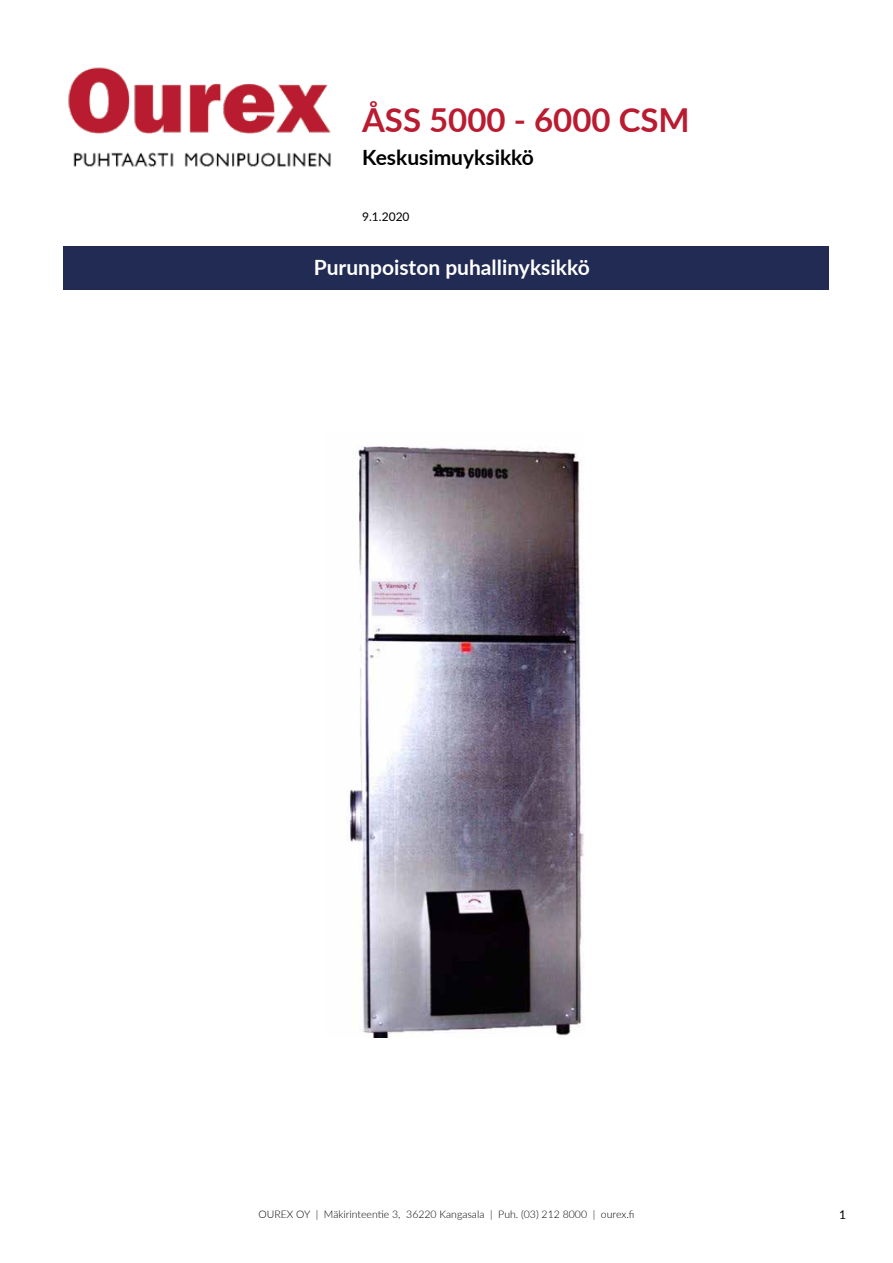
<style>
.page{position:relative;width:893px;height:1263px;background:#fff}
.page>*{position:absolute;margin:0;border:0;box-sizing:border-box;transform-origin:0 0}
.t1{font:700 33px "Lato";color:#b91c30}
.t2{font:700 21px "Lato";color:#fff}
.t3{font:700 21px "Lato";color:#000}
.t4{font:12px "Lato";color:#000}
.t5{font:300 10.5px "Lato";color:#000}
</style>
<div class="page">
<div style="left:64px;top:246px;width:765px;height:43px;background:#212b54"></div>
<img style="left:68px;top:67px;width:263px;height:100px">
<img style="left:349px;top:446px;width:235px;height:592px">
<h1 class="t1" style="left:362px;top:96px;width:329px">ÅSS 5000 - 6000 CSM</h1>
<h2 class="t3" style="left:362px;top:142px;width:173px">Keskusimuyksikkö</h2>
<p class="t4" style="left:362px;top:208px;width:49px">9.1.2020</p>
<h2 class="t2" style="left:314px;top:252px;width:278px">Purunpoiston puhallinyksikkö</h2>
<p class="t5" style="left:258px;top:1207px;width:378px">OUREX OY | Mäkirinteentie 3, 36220 Kangasala | Puh. (03) 212 8000 | ourex.fi</p>
<p class="t4" style="left:839px;top:1206px;width:8px">1</p>
</div>
